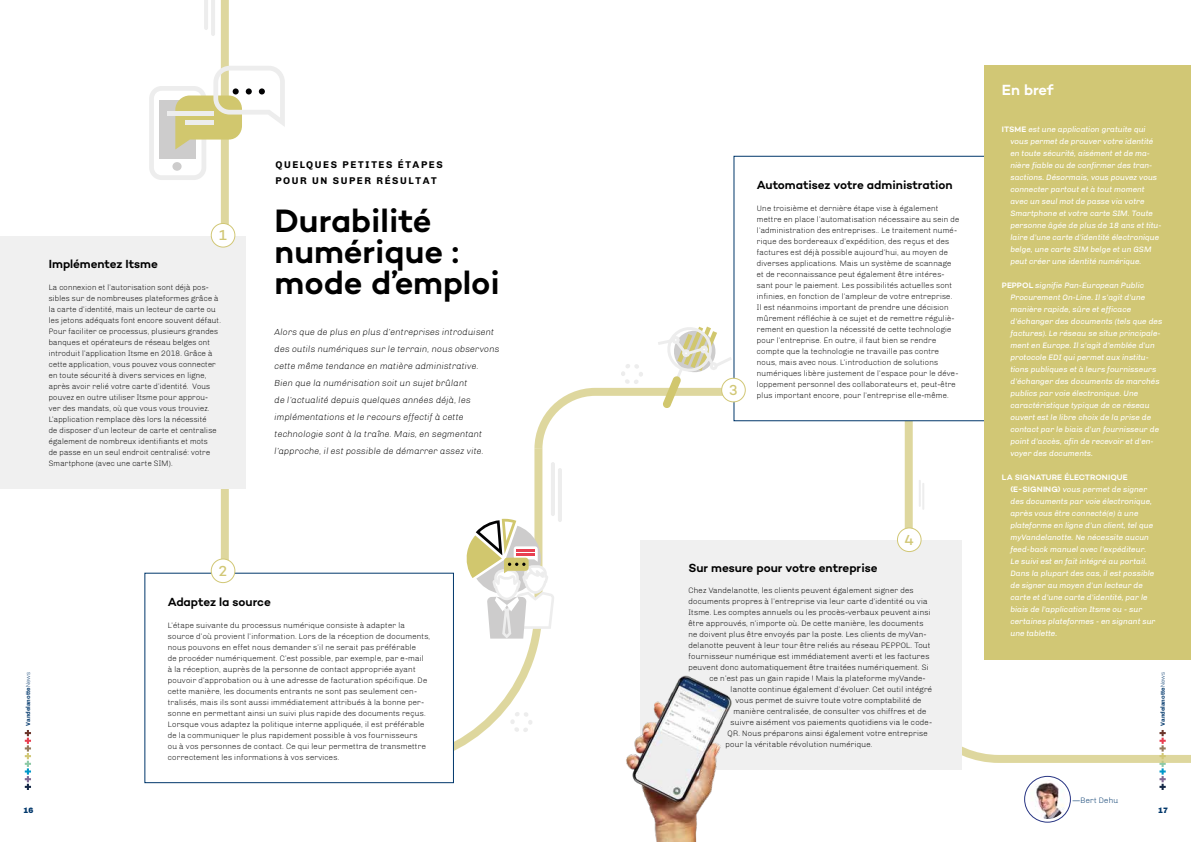
<style>
.page{position:relative;width:1191px;height:842px;background:#fff}
.page>*{position:absolute;margin:0;border:0;box-sizing:border-box;transform-origin:0 0}
.t1{font:600 33px/31px "Campton";letter-spacing:-.005em;color:#000}
.t2{font:600 15px "Campton";letter-spacing:-.015em;color:#fff}
.t3{font:500 14.7px "Campton";color:#d1c775}
.t4{font:600 12px "Campton";letter-spacing:-.005em;color:#000}
.t5{font:700 10px/16px "Chivo";letter-spacing:.16em;color:#000}
.t6{font:italic 300 9px/17px "Chivo";color:#000}
.t7{font:300 8px/11px "Chivo";color:#000}
.t8{font:italic 8px/12px "Chivo";color:#fff}
.t9{font:600 8px "Campton";letter-spacing:.01em;color:#fff}
.t10{font:300 8px "Chivo";color:#00376b}
.t11{font:900 8px "Chivo";color:#00376b}
.t12{font:700 6px "Chivo";color:#00376b}
.s1{font-weight:300}
.s2{font-family:"Campton";font-weight:600;font-style:normal}
</style>
<div class="page">
<svg style="left:25px;top:730px;width:6px;height:60px"></svg>
<svg style="left:543px;top:387px;width:370px;height:149px"></svg>
<svg style="left:220px;top:0;width:323px;height:751px"></svg>
<div style="left:1024px;top:776px;width:46px;height:46px;border:1px solid #283583;border-radius:50%"></div>
<img style="left:1029px;top:790px;width:38px;height:29px">
<div style="left:145px;top:573px;width:308px;height:210px;background:#fff"></div>
<div style="left:145px;top:573px;width:309px;height:210px;border:1px solid #00376b"></div>
<div style="left:0;top:236px;width:245px;height:253px;background:#f0f0f0"></div>
<div style="left:734px;top:156px;width:272px;height:265px;background:#fff"></div>
<div style="left:985px;top:66px;width:206px;height:594px;background:#d1c775"></div>
<svg style="left:961px;top:668px;width:230px;height:122px"></svg>
<svg style="left:510px;top:712px;width:22px;height:20px"></svg>
<svg style="left:621px;top:364px;width:22px;height:20px"></svg>
<svg style="left:204px;top:0;width:11px;height:36px"></svg>
<hr style="left:551px;top:462px;width:4px;height:54px;background:#ededed;border-radius:2px">
<hr style="left:558px;top:468px;width:4px;height:54px;background:#ededed;border-radius:2px">
<hr style="left:918px;top:480px;width:2px;height:27px;background:#ededed">
<hr style="left:922px;top:483px;width:2px;height:27px;background:#ededed">
<div style="left:211px;top:223px;width:24px;height:24px;background:#fff;border-radius:50%"></div>
<div style="left:211px;top:223px;width:24px;height:25px;border:1px solid #d1c775;border-radius:50%"></div>
<div style="left:211px;top:559px;width:24px;height:24px;background:#fff;border-radius:50%"></div>
<div style="left:211px;top:558px;width:24px;height:25px;border:1px solid #d1c775;border-radius:50%"></div>
<div style="left:721px;top:378px;width:25px;height:24px;border:1px solid #d1c775;border-radius:50%"></div>
<div style="left:640px;top:540px;width:321px;height:230px;background:#f0f0f0"></div>
<div style="left:897px;top:528px;width:24px;height:24px;background:#fff;border-radius:50%"></div>
<div style="left:897px;top:527px;width:24px;height:25px;border:1px solid #d1c775;border-radius:50%"></div>
<svg style="left:465px;top:519px;width:89px;height:120px"></svg>
<svg style="left:149px;top:66px;width:136px;height:114px"></svg>
<div style="left:167px;top:111px;width:46px;height:5px;background:#ededed"></div>
<div style="left:185px;top:120px;width:28px;height:5px;background:#ededed"></div>
<svg style="left:654px;top:326px;width:81px;height:83px"></svg>
<img style="left:626px;top:675px;width:106px;height:167px">
<h3 class="t3" style="left:219px;top:226px;width:9px">1</h3>
<h3 class="t4" style="left:49px;top:256px;width:111px">Implémentez Itsme</h3>
<p class="t7" style="left:49px;top:282px;width:174px">La connexion et l’autorisation sont déjà pos&shy;sibles sur de nombreuses plateformes grâce à la carte d’identité, mais un lecteur de carte ou les jetons adéquats font encore souvent défaut.<br>Pour faciliter ce processus, plusieurs grandes banques et opérateurs de réseau belges ont introduit l’application Itsme en 2018. Grâce à cette application, vous pouvez vous connecter en toute sécurité à divers services en ligne, après avoir relié votre carte d’identité. Vous pouvez en outre utiliser Itsme pour approu&shy;ver des mandats, où que vous vous trouviez.<br>L’application remplace dès lors la nécessité<br>de disposer d’un lecteur de carte et centralise également de nombreux identifiants et mots<br>de passe en un seul endroit centralisé: votre Smartphone (avec une carte SIM).</p>
<p class="t5" style="left:275px;top:156px;width:169px">QUELQUES PETITES ÉTAPES<br>POUR UN SUPER RÉSULTAT</p>
<h1 class="t1" style="left:274px;top:205px;width:227px">Durabilité numérique : mode d’emploi</h1>
<p class="t6" style="left:274px;top:323px;width:226px">Alors que de plus en plus d’entreprises introduisent des outils numériques sur le terrain, nous observons cette même tendance en matière administrative.<br>Bien que la numérisation soit un sujet brûlant<br>de l’actualité depuis quelques années déjà, les implémentations et le recours effectif à cette technologie sont à la traîne. Mais, en segmentant l’approche, il est possible de démarrer assez vite.</p>
<p class="t12" style="left:24px;top:725px;width:55px;rotate:-90deg">Vandelanotte<span class="s1">News</span></p>
<h3 class="t3" style="left:219px;top:561px;width:10px">2</h3>
<h3 class="t4" style="left:168px;top:594px;width:105px">Adaptez la source</h3>
<p class="t7" style="left:168px;top:619px;width:264px">L’étape suivante du processus numérique consiste à adapter la source d’où provient l’information. Lors de la réception de documents, nous pouvons en effet nous demander s’il ne serait pas préférable<br>de procéder numériquement. C’est possible, par exemple, par e-mail à la réception, auprès de la personne de contact appropriée ayant pouvoir d’approbation ou à une adresse de facturation spécifique. De cette manière, les documents entrants ne sont pas seulement cen&shy;tralisés, mais ils sont aussi immédiatement attribués à la bonne per&shy;sonne en permettant ainsi un suivi plus rapide des documents reçus.<br>Lorsque vous adaptez la politique interne appliquée, il est préférable de la communiquer le plus rapidement possible à vos fournisseurs<br>ou à vos personnes de contact. Ce qui leur permettra de transmettre correctement les informations à vos services.</p>
<h3 class="t3" style="left:729px;top:381px;width:10px">3</h3>
<h3 class="t4" style="left:757px;top:177px;width:197px">Automatisez votre administration</h3>
<p class="t7" style="left:757px;top:203px;width:204px">Une troisième et dernière étape vise à également mettre en place l’automatisation nécessaire au sein de l’administration des entreprises.. Le traitement numé&shy;rique des bordereaux d’expédition, des reçus et des factures est déjà possible aujourd’hui, au moyen de diverses applications. Mais un système de scannage et de reconnaissance peut également être intéres&shy;sant pour le paiement. Les possibilités actuelles sont infinies, en fonction de l’ampleur de votre entreprise.<br>Il est néanmoins important de prendre une décision mûrement réfléchie à ce sujet et de remettre réguliè&shy;rement en question la nécessité de cette technologie pour l’entreprise. En outre, il faut bien se rendre compte que la technologie ne travaille pas contre nous, mais avec nous. L’introduction de solutions numériques libère justement de l’espace pour le déve&shy;loppement personnel des collaborateurs et, peut-être plus important encore, pour l’entreprise elle-même.</p>
<h3 class="t3" style="left:904px;top:530px;width:11px">4</h3>
<h3 class="t4" style="left:688px;top:561px;width:190px">Sur mesure pour votre entreprise</h3>
<p class="t7" style="left:688px;top:585px;width:227px">Chez Vandelanotte, les clients peuvent également signer des</p>
<p class="t7" style="left:688px;top:596px;width:241px">documents propres à l’entreprise via leur carte d’identité ou via</p>
<p class="t7" style="left:688px;top:607px;width:244px">Itsme. Les comptes annuels ou les procès-verbaux peuvent ainsi</p>
<p class="t7" style="left:688px;top:618px;width:237px">être approuvés, n’importe où. De cette manière, les documents</p>
<p class="t7" style="left:688px;top:629px;width:240px">ne doivent plus être envoyés par la poste. Les clients de myVan-</p>
<p class="t7" style="left:688px;top:640px;width:244px">delanotte peuvent à leur tour être reliés au réseau PEPPOL. Tout</p>
<p class="t7" style="left:688px;top:651px;width:243px">fournisseur numérique est immédiatement averti et les factures</p>
<p class="t7" style="left:688px;top:662px;width:242px">peuvent donc automatiquement être traitées numériquement. Si</p>
<p class="t7" style="left:709px;top:673px;width:218px">ce n’est pas un gain rapide ! Mais la plateforme myVande-</p>
<p class="t7" style="left:730px;top:684px;width:203px">lanotte continue également d’évoluer. Cet outil intégré</p>
<p class="t7" style="left:735px;top:695px;width:188px">vous permet de suivre toute votre comptabilité de</p>
<p class="t7" style="left:733px;top:706px;width:194px">manière centralisée, de consulter vos chiffres et de</p>
<p class="t7" style="left:730px;top:717px;width:203px">suivre aisément vos paiements quotidiens via le code-</p>
<p class="t7" style="left:727px;top:728px;width:202px">QR. Nous préparons ainsi également votre entreprise</p>
<p class="t7" style="left:725px;top:739px;width:149px">pour la véritable révolution numérique.</p>
<h2 class="t2" style="left:1002px;top:80px;width:53px">En bref</h2>
<p class="t8" style="left:1010px;top:123px;width:153px;text-indent:-8px"><span class="s2">ITSME</span> est une application gratuite qui vous permet de prouver votre identité en toute sécurité, aisément et de ma&shy;nière fiable ou de confirmer des tran&shy;sactions. Désormais, vous pouvez vous connecter partout et à tout moment avec un seul mot de passe via votre Smartphone et votre carte SIM. Toute personne âgée de plus de 18 ans et titu&shy;laire d’une carte d’identité électronique belge, une carte SIM belge et un GSM peut créer une identité numérique.</p>
<p class="t8" style="left:1010px;top:279px;width:153px;text-indent:-8px"><span class="s2">PEPPOL</span> signifie Pan-European Public Procurement On-Line. Il s’agit d’une manière rapide, sûre et efficace d’échanger des documents (tels que des factures). Le réseau se situe principale&shy;ment en Europe. Il s’agit d’emblée d’un protocole EDI qui permet aux institu&shy;tions publiques et à leurs fournisseurs d’échanger des documents de marchés publics par voie électronique. Une caractéristique typique de ce réseau ouvert est le libre choix de la prise de contact par le biais d’un fournisseur de point d’accès, afin de recevoir et d’en&shy;voyer des documents.</p>
<p class="t9" style="left:1002px;top:472px;width:127px">LA SIGNATURE ÉLECTRONIQUE</p>
<p class="t8" style="left:1010px;top:483px;width:147px"><span class="s2">(E-SIGNING)</span> vous permet de signer des documents par voie électronique, après vous être connecté(e) à une plateforme en ligne d’un client, tel que myVandelanotte. Ne nécessite aucun feed-back manuel avec l’expéditeur.<br>Le suivi est en fait intégré au portail.<br>Dans la plupart des cas, il est possible de signer au moyen d’un lecteur de carte et d’une carte d’identité, par le biais de l’application Itsme ou - sur certaines plateformes - en signant sur une tablette.</p>
<p class="t12" style="left:1159px;top:725px;width:55px;rotate:-90deg">Vandelanotte<span class="s1">News</span></p>
<p class="t10" style="left:1072px;top:796px;width:48px">—Bert Dehu</p>
<p class="t11" style="left:23px;top:806px;width:11px">16</p>
<p class="t11" style="left:1158px;top:806px;width:11px">17</p>
</div>
